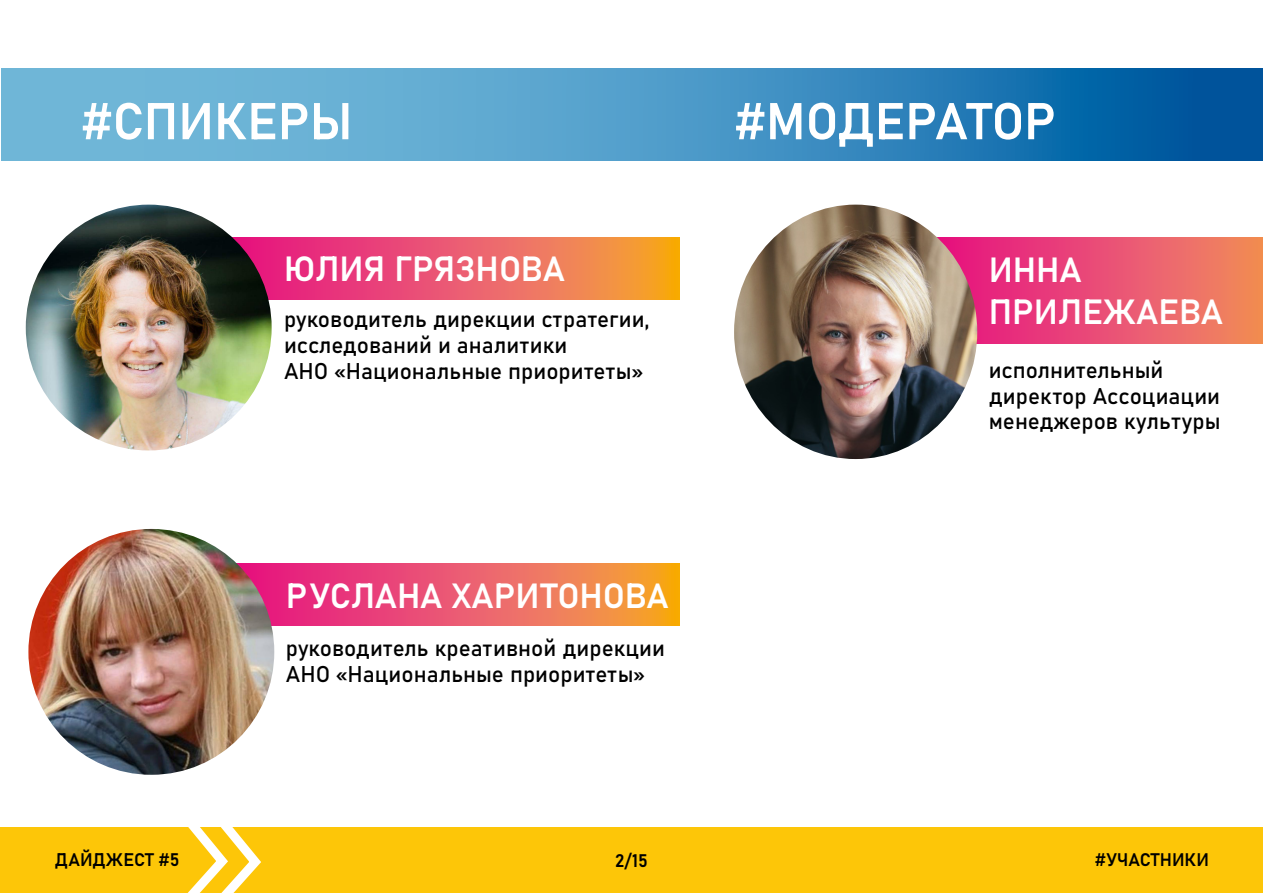
<style>
.page{position:relative;width:1263px;height:893px;background:#fff}
.page>*{position:absolute;margin:0;border:0;box-sizing:border-box;transform-origin:0 0}
.t1{font:51px "Bahnschrift";color:#fff}
.t2{font:34.5px "Bahnschrift";color:#fff}
.t3{font:22.5px/26px "Bahnschrift";color:#000}
.t4{font:18px "Bahnschrift";color:#000}
</style>
<div class="page">
<div style="left:0;top:827px;width:1263px;height:66px;background:#fdc608"></div>
<svg style="left:187px;top:827px;width:74px;height:66px"></svg>
<svg style="left:234px;top:238px;width:446px;height:61px;background:#ec6063"></svg>
<svg style="left:977px;top:237px;width:286px;height:107px;background:#eb5570"></svg>
<svg style="left:237px;top:563px;width:443px;height:62px;background:#ec6063"></svg>
<svg style="left:1px;top:68px;width:1262px;height:92px;background:#4594c4"></svg>
<img style="left:26px;top:205px;width:246px;height:245px;border-radius:123px">
<img style="left:28px;top:529px;width:246px;height:246px;border-radius:123px">
<img style="left:734px;top:205px;width:243px;height:254px">
<h1 class="t1" style="left:81px;top:83px;width:273px">#СПИКЕРЫ</h1>
<h1 class="t1" style="left:734px;top:83px;width:323px">#МОДЕРАТОР</h1>
<h2 class="t2" style="left:284px;top:242px;width:282px">ЮЛИЯ ГРЯЗНОВА</h2>
<h2 class="t2" style="left:989px;top:244px;width:94px">ИННА</h2>
<p class="t3" style="left:284px;top:304px;width:367px">руководитель дирекции стратегии,</p>
<h2 class="t2" style="left:989px;top:285px;width:236px">ПРИЛЕЖАЕВА</h2>
<p class="t3" style="left:284px;top:330px;width:360px">исследований и аналитики<br>АНО «Национальные приоритеты»</p>
<h2 class="t2" style="left:286px;top:569px;width:384px">РУСЛАНА ХАРИТОНОВА</h2>
<p class="t3" style="left:286px;top:633px;width:381px">руководитель креативной дирекции<br>АНО «Национальные приоритеты»</p>
<p class="t4" style="left:55px;top:846px;width:126px">ДАЙДЖЕСТ #5</p>
<p class="t4" style="left:615px;top:847px;width:34px">2/15</p>
<p class="t3" style="left:989px;top:355px;width:233px">исполнительный директор Ассоциации менеджеров культуры</p>
<p class="t4" style="left:1095px;top:845px;width:116px">#УЧАСТНИКИ</p>
</div>
